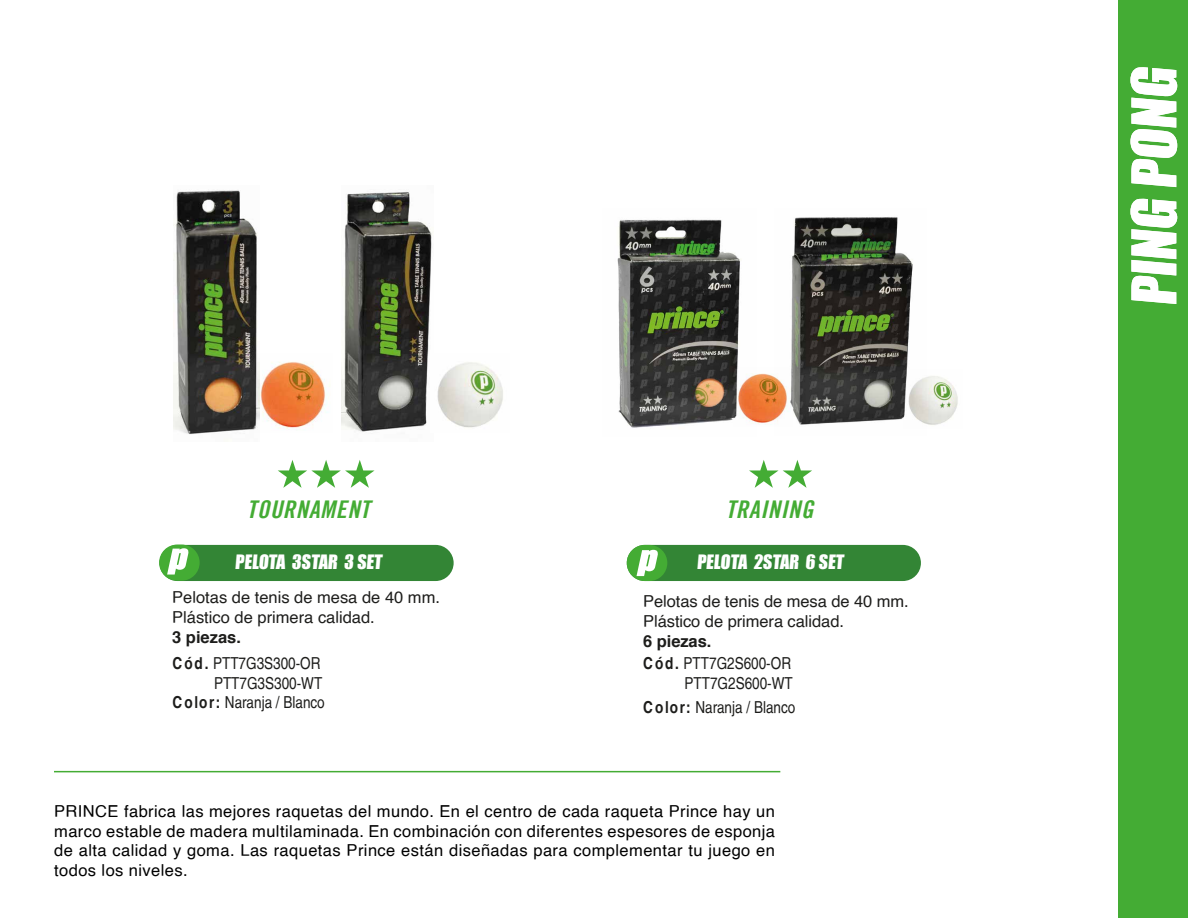
<style>
.page{position:relative;width:1188px;height:918px;background:#fff}
.page>*{position:absolute;margin:0;border:0;box-sizing:border-box;transform-origin:0 0}
.t1{font:56.85px "Impact";color:#fff}
.t2{font:24.45px "Trade Gothic Bold 2";letter-spacing:.03em;color:#44ac34}
.t3{font:18.15px "Impact";color:#fff}
.t4{font:16.5px/19.8px "Helvetica";letter-spacing:.025em;color:#000;text-align:justify}
.t5{font:16.5px/19.8px "Helvetica";color:#1d1d1b}
.t6{font:condensed 16.5px/19.8px "Helvetica LT";color:#1d1d1b;text-align:right}
.t7{font:700 16.5px "Helvetica";color:#1d1d1b}
.s1{font-family:"Helvetica";font-weight:700}
</style>
<div class="page">
<div style="left:1119px;top:0;width:69px;height:918px;background:#44ac34"></div>
<hr style="left:54px;top:771px;width:726px;height:1px;background:#44ac34">
<img style="left:173px;top:190px;width:84px;height:245px">
<img style="left:342px;top:191px;width:91px;height:241px">
<img style="left:430px;top:353px;width:73px;height:79px">
<img style="left:254px;top:354px;width:76px;height:78px">
<img style="left:617px;top:219px;width:123px;height:209px">
<img style="left:791px;top:217px;width:122px;height:208px">
<img style="left:904px;top:370px;width:54px;height:55px">
<img style="left:734px;top:367px;width:59px;height:59px">
<div style="left:159px;top:545px;width:295px;height:36px;background:#338535;border-radius:18px"></div>
<div style="left:159px;top:545px;width:41px;height:36px;background:#44ac34;border-radius:18px"></div>
<div style="left:627px;top:545px;width:294px;height:36px;background:#338535;border-radius:18px"></div>
<div style="left:627px;top:545px;width:40px;height:36px;background:#44ac34;border-radius:18px"></div>
<svg style="left:637px;top:550px;width:21px;height:26px"></svg>
<svg style="left:167px;top:548px;width:22px;height:27px"></svg>
<svg style="left:278px;top:460px;width:97px;height:28px"></svg>
<svg style="left:749px;top:460px;width:63px;height:28px"></svg>
<h2 class="t2" style="left:247px;top:498px;width:124px">TOURNAMENT</h2>
<h2 class="t2" style="left:726px;top:498px;width:89px">TRAINING</h2>
<p class="t3" style="left:235px;top:548px;width:151px">PELOTA 3STAR 3 SET</p>
<p class="t3" style="left:697px;top:548px;width:151px">PELOTA 2STAR 6 SET</p>
<p class="t5" style="left:172px;top:588px;width:269px">Pelotas de tenis de mesa de 40 mm.<br>Plástico de primera calidad.</p>
<p class="t7" style="left:172px;top:624px;width:70px">3 piezas.</p>
<p class="t5" style="left:643px;top:592px;width:267px">Pelotas de tenis de mesa de 40 mm.<br>Plástico de primera calidad.</p>
<p class="t7" style="left:643px;top:628px;width:70px">6 piezas.</p>
<p class="t6" style="left:173px;top:653px;width:151px"><span class="s1">Cód.</span> PTT7G3S300-OR<br>PTT7G3S300-WT</p>
<p class="t6" style="left:173px;top:693px;width:154px"><span class="s1">Color:</span> Naranja / Blanco</p>
<p class="t6" style="left:643px;top:653px;width:151px"><span class="s1">Cód.</span> PTT7G2S600-OR<br>PTT7G2S600-WT</p>
<p class="t6" style="left:643px;top:697px;width:154px"><span class="s1">Color:</span> Naranja / Blanco</p>
<p class="t4" style="left:54px;top:802px;width:722px">PRINCE fabrica las mejores raquetas del mundo. En el centro de cada raqueta Prince hay un marco estable de madera multilaminada. En combinación con diferentes espesores de esponja de alta calidad y goma. Las raquetas Prince están diseñadas para complementar tu juego en todos los niveles.</p>
<h1 class="t1" style="left:1110px;top:306px;width:247px;rotate:-90deg">PING PONG</h1>
</div>
